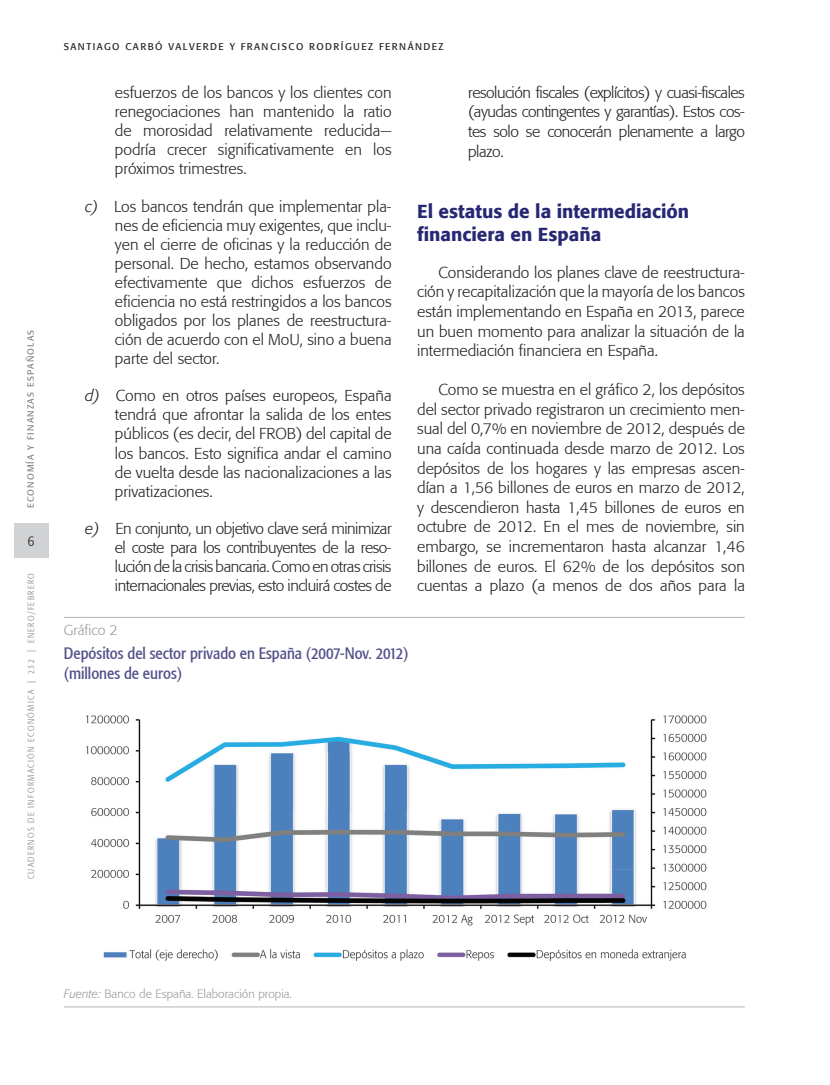
<style>
.page{position:relative;width:830px;height:1085px;background:#fff}
.page>*{position:absolute;margin:0;border:0;box-sizing:border-box;transform-origin:0 0}
._008-Epígrafe{font:500 18.75px/23.2px "Formata";color:#272873}
._013-Tabla-Cuadro-Gr{font:condensed 16.5px "Formata";color:#524f8a}
._006-Texto_general{font:300 15.75px/19px "Formata";color:#231f20;text-align:justify}
.t1{font:300 condensed 15px "Formata";color:#231f20}
._012-Tabla-Cuadro-Gr{font:300 14.25px "Formata";color:#9b9998}
._015-Tabla-Cuadro-Gr{font:300 12px "Formata";color:#9b9998}
.t2{font:9.75px "Formata";letter-spacing:.15em;color:#231f20}
.t3{font:300 condensed 9px "Formata";letter-spacing:.145em;color:#808285}
.t4{font:9px "Formata";letter-spacing:.125em;color:#808285}
.s1{font-style:italic}
</style>
<div class="page">
<div style="left:14px;top:523px;width:34px;height:35px;background:#d1d2d4"></div>
<img style="left:86px;top:715px;width:621px;height:246px">
<hr style="left:64px;top:617px;width:680px;height:1px;background:#b7b5b5">
<hr style="left:64px;top:1006px;width:680px;height:1px;background:#b7b5b5">
<p class="t4" style="left:25px;top:508px;width:180px;rotate:-90deg">ECONOMÍA Y FINANZAS ESPAÑOLAS</p>
<p class="t1" style="left:28px;top:531px;width:8px">6</p>
<p class="t3" style="left:26px;top:879px;width:307px;rotate:-90deg">CUADERNOS DE INFORMACIÓN ECONÓMICA | 232 | ENERO/FEBRERO</p>
<p class="t2" style="left:64px;top:40px;width:381px">SANTIAGO CARBÓ VALVERDE Y FRANCISCO RODRÍGUEZ FERNÁNDEZ</p>
<p class="_006-Texto_general" style="left:115px;top:83px;width:278px">esfuerzos de los bancos y los clientes con renegociaciones han mantenido la ratio de morosidad relativamente reducida— podría crecer significativamente en los próximos trimestres.</p>
<p class="_006-Texto_general" style="left:115px;top:196px;width:278px;text-indent:-30px"><span class="s1">c)</span> Los bancos tendrán que implementar pla&shy;nes de eficiencia muy exigentes, que inclu&shy;yen el cierre de oficinas y la reducción de personal. De hecho, estamos observando efectivamente que dichos esfuerzos de eficiencia no está restringidos a los bancos obligados por los planes de reestructura&shy;ción de acuerdo con el MoU, sino a buena parte del sector.</p>
<p class="_006-Texto_general" style="left:115px;top:386px;width:278px;text-indent:-30px"><span class="s1">d)</span> Como en otros países europeos, España tendrá que afrontar la salida de los entes públicos (es decir, del FROB) del capital de los bancos. Esto significa andar el camino de vuelta desde las nacionalizaciones a las privatizaciones.</p>
<p class="_006-Texto_general" style="left:115px;top:519px;width:278px;text-indent:-30px"><span class="s1">e)</span> En conjunto, un objetivo clave será minimizar el coste para los contribuyentes de la reso&shy;lución de la crisis bancaria. Como en otras crisis internacionales previas, esto incluirá costes de</p>
<p class="_006-Texto_general" style="left:468px;top:82px;width:278px;line-height:19.6px">resolución fiscales (explícitos) y cuasi-fiscales (ayudas contingentes y garantías). Estos cos&shy;tes solo se conocerán plenamente a largo plazo.</p>
<p class="_008-Epígrafe" style="left:417px;top:199px;width:273px">El estatus de la intermediación financiera en España</p>
<p class="_006-Texto_general" style="left:417px;top:262px;width:329px;line-height:19.6px;text-indent:21px">Considerando los planes clave de reestructura&shy;ción y recapitalización que la mayoría de los bancos están implementando en España en 2013, parece un buen momento para analizar la situación de la intermediación financiera en España.</p>
<p class="_006-Texto_general" style="left:417px;top:379px;width:329px;line-height:19.6px;text-indent:21px">Como se muestra en el gráfico 2, los depósitos del sector privado registraron un crecimiento men&shy;sual del 0,7% en noviembre de 2012, después de una caída continuada desde marzo de 2012. Los depósitos de los hogares y las empresas ascen&shy;dían a 1,56 billones de euros en marzo de 2012, y descendieron hasta 1,45 billones de euros en octubre de 2012. En el mes de noviembre, sin embargo, se incrementaron hasta alcanzar 1,46 billones de euros. El 62% de los depósitos son cuentas a plazo (a menos de dos años para la</p>
<p class="_012-Tabla-Cuadro-Gr" style="left:64px;top:621px;width:56px">Gráfico 2</p>
<p class="_013-Tabla-Cuadro-Gr" style="left:64px;top:643px;width:346px">Depósitos del sector privado en España (2007-Nov. 2012)</p>
<p class="_013-Tabla-Cuadro-Gr" style="left:64px;top:663px;width:120px">(millones de euros)</p>
<p class="_015-Tabla-Cuadro-Gr" style="left:64px;top:986px;width:230px"><span class="s1">Fuente:</span> Banco de España. Elaboración propia.</p>
</div>
